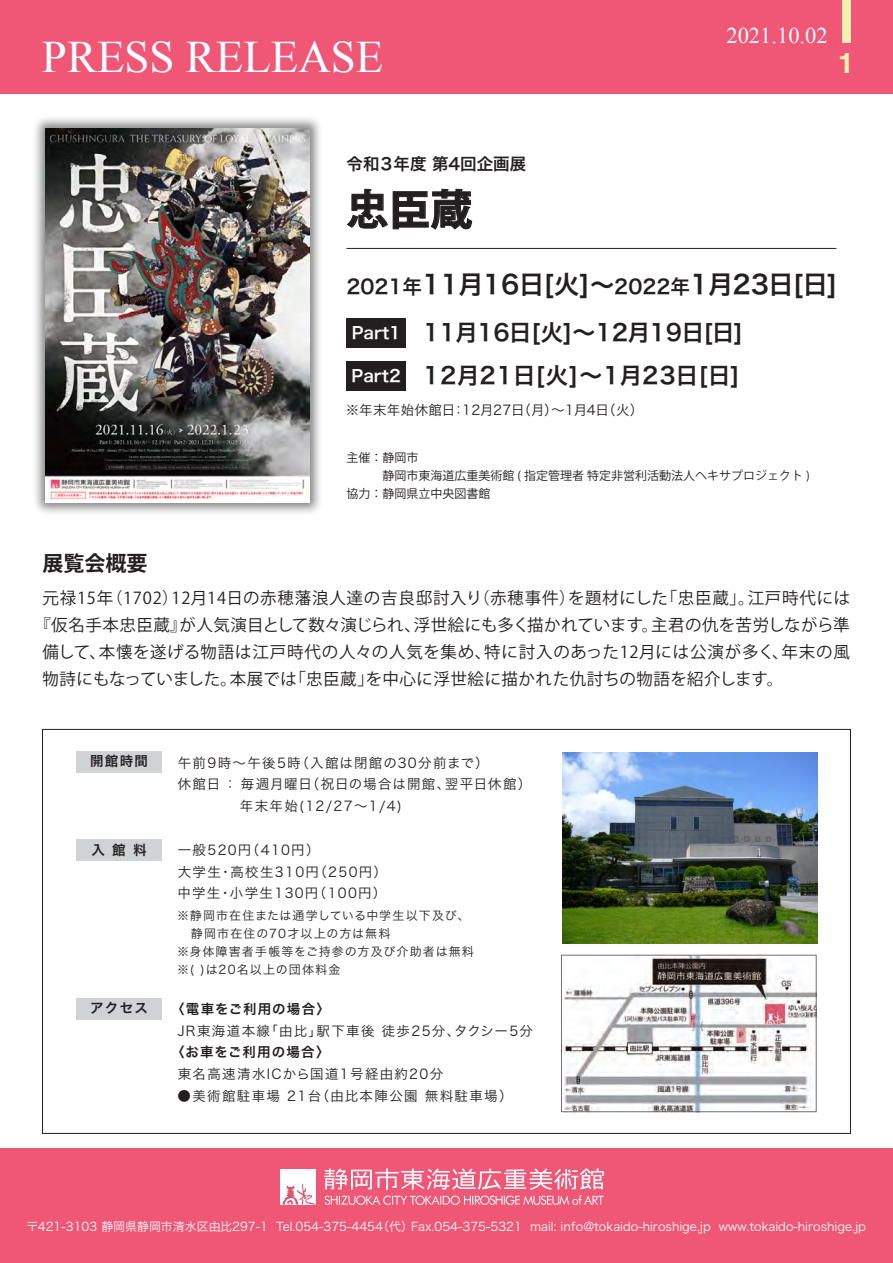
<style>
.page{position:relative;width:893px;height:1263px;background:#fff}
.page>*{position:absolute;margin:0;border:0;box-sizing:border-box;transform-origin:0 0}
.t1{font:45px "Times New Roman";color:#fff}
.t2{font:700 42px "Koz Go Pro";color:#231f20}
.t3{font:700 28.5px "Helvetica";color:#f5f0ad}
.t4{font:25.8px "Hira Kaku Pro N W6";letter-spacing:-.025em;color:#231f20}
.t5{font:22.95px/43.3px "Hira Kaku Pro N W6";letter-spacing:-.005em;color:#231f20}
.t6{font:22.5px "Times New Roman";color:#fff}
.t7{font:700 21px "Koz Go Pro";color:#231f20}
.t8{font:16.5px "Koz Go Pro";letter-spacing:.035em;color:#231f20}
.t9{font:16.5px "Koz Go Pro";letter-spacing:.015em;color:#231f20}
.t10{font:16.5px "Hira Kaku Pro W6";color:#231f20}
.t11{font:16.5px "Hira Kaku Pro N W6";color:#fff}
.t12{font:13.5px/21.8px "Hira Kaku Pro W3";letter-spacing:.1em;color:#231f20}
.t13{font:13.5px "Hira Kaku Pro W6";letter-spacing:.085em;color:#231f20}
.t14{font:13.5px "Hira Kaku Pro N W3";letter-spacing:.01em;color:#231f20}
.t15{font:13.5px "Hira Kaku Pro W3";letter-spacing:.07em;color:#231f20}
.t16{font:12px "Hira Kaku Pro W3";color:#fff}
.t17{font:12px/18px "Hira Kaku Pro W3";letter-spacing:.09em;color:#231f20}
.t18{font:12px/18px "Koz Go Pro";color:#231f20}
.s1{font-size:19.65px}
.s2{font-size:24.15px}
</style>
<div class="page">
<div style="left:0;top:0;width:893px;height:94px;background:#f05676"></div>
<div style="left:842px;top:0;width:8px;height:43px;background:#f5f0ad"></div>
<img style="left:563px;top:752px;width:255px;height:191px">
<div style="left:77px;top:751px;width:85px;height:21px;background:#d1d2d4"></div>
<div style="left:77px;top:839px;width:85px;height:21px;background:#d1d2d4"></div>
<div style="left:77px;top:998px;width:85px;height:21px;background:#d1d2d4"></div>
<svg style="left:561px;top:955px;width:255px;height:157px"></svg>
<div style="left:0;top:1148px;width:893px;height:115px;background:#f05676"></div>
<div style="left:280px;top:1168px;width:36px;height:36px;background:#fff"></div>
<svg style="left:282px;top:1183px;width:34px;height:21px"></svg>
<svg style="left:324px;top:1168px;width:280px;height:37px"></svg>
<svg style="left:346px;top:188px;width:127px;height:42px"></svg>
<hr style="left:346px;top:248px;width:490px;height:1px;background:#231f20">
<div style="left:346px;top:318px;width:60px;height:29px;background:#231f20"></div>
<div style="left:346px;top:362px;width:60px;height:29px;background:#231f20"></div>
<img style="left:35px;top:118px;width:285px;height:395px">
<img style="left:45px;top:128px;width:265px;height:374px">
<p class="t1" style="left:42px;top:27px;width:343px">PRESS RELEASE</p>
<p class="t10" style="left:346px;top:149px;width:181px">令和３年度 第4回企画展</p>
<p class="t2" style="left:346px;top:183px;width:127px">忠臣蔵</p>
<p class="t6" style="left:726px;top:20px;width:103px">2021.10.02</p>
<p class="t3" style="left:838px;top:40px;width:17px">1</p>
<p class="t4" style="left:346px;top:261px;width:493px"><span class="s1">2021年</span>11月16日[火]<span class="s2">～</span><span class="s1">2022年</span>1月23日[日]</p>
<p class="t5" style="left:423px;top:310px;width:322px">11月16日[火]～12月19日[日]<br>12月21日[火]～1月23日[日]</p>
<p class="t11" style="left:352px;top:318px;width:51px">Part1</p>
<p class="t11" style="left:352px;top:361px;width:51px">Part2</p>
<p class="t14" style="left:346px;top:398px;width:299px">※年末年始休館日：12月27日（月）～1月4日（火）</p>
<p class="t18" style="left:346px;top:449px;width:465px">主催：静岡市<br>　　　静岡市東海道広重美術館 ( 指定管理者 特定非営利活動法人ヘキサプロジェクト )協力：静岡県立中央図書館</p>
<p class="t7" style="left:43px;top:549px;width:106px">展覧会概要</p>
<p class="t8" style="left:43px;top:587px;width:809px">元禄15年（1702）12月14日の赤穂藩浪人達の吉良邸討入り（赤穂事件）を題材にした「忠臣蔵」。江戸時代には</p>
<p class="t9" style="left:35px;top:614px;width:817px">『仮名手本忠臣蔵』が人気演目として数々演じられ、浮世絵にも多く描かれています。主君の仇を苦労しながら準</p>
<p class="t8" style="left:43px;top:641px;width:809px">備して、本懐を遂げる物語は江戸時代の人々の人気を集め、特に討入のあった12月には公演が多く、年末の風</p>
<p class="t8" style="left:43px;top:668px;width:742px">物詩にもなっていました。本展では「忠臣蔵」を中心に浮世絵に描かれた仇討ちの物語を紹介します。</p>
<p class="t13" style="left:90px;top:749px;width:60px">開館時間</p>
<p class="t13" style="left:92px;top:837px;width:56px">入 館 料</p>
<p class="t13" style="left:90px;top:996px;width:60px">アクセス</p>
<p class="t12" style="left:178px;top:751px;width:312px">午前9時～午後5時（入館は閉館の30分前まで）</p>
<p class="t15" style="left:178px;top:772px;width:355px">休館日 ： 毎週月曜日（祝日の場合は開館、翌平日休館）</p>
<p class="t12" style="left:240px;top:794px;width:164px">年末年始(12/27～1/4)</p>
<p class="t12" style="left:178px;top:838px;width:211px">一般520円（410円）<br>大学生・高校生310円（250円）中学生・小学生130円（100円）</p>
<p class="t17" style="left:177px;top:906px;width:298px">※静岡市在住または通学している中学生以下及び、　静岡市在住の70才以上の方は無料<br>※身体障害者手帳等をご持参の方及び介助者は無料※( )は20名以上の団体料金</p>
<p class="t13" style="left:171px;top:996px;width:161px">〈電車をご利用の場合〉</p>
<p class="t12" style="left:178px;top:1018px;width:357px">JR東海道本線「由比」駅下車後 徒歩25分、タクシー5分</p>
<p class="t13" style="left:171px;top:1040px;width:160px">〈お車をご利用の場合〉</p>
<p class="t12" style="left:178px;top:1062px;width:267px">東名高速清水ICから国道1号経由約20分</p>
<p class="t12" style="left:178px;top:1084px;width:336px">●美術館駐車場 21台（由比本陣公園 無料駐車場）</p>
<p class="t16" style="left:26px;top:1216px;width:841px">〒421-3103 静岡県静岡市清水区由比297-1 Tel.054-375-4454（代）Fax.054-375-5321 mail: info@tokaido-hiroshige.jp www.tokaido-hiroshige.jp</p>
</div>
